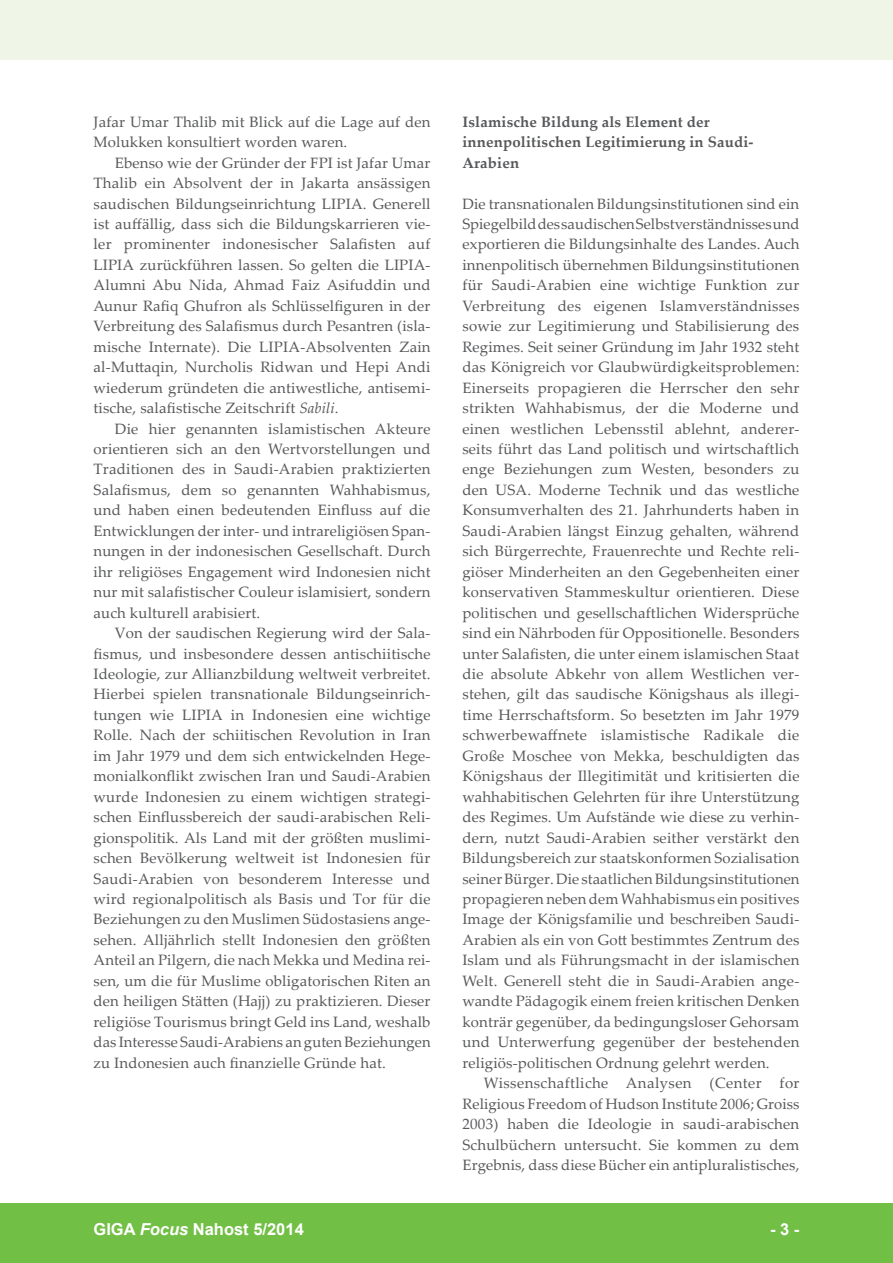
<style>
.page{position:relative;width:893px;height:1263px;background:#fff}
.page>*{position:absolute;margin:0;border:0;box-sizing:border-box;transform-origin:0 0}
.t1{font:700 16.5px "Arial";color:#fff}
.foc__text_fliesstext{font:15px/20.4px "Palatino Linotype";letter-spacing:.01em;color:#57585a;text-align:justify}
.foc__text_1__absatz{font:15px/20.4px "Palatino Linotype";letter-spacing:.01em;color:#57585a;text-align:justify}
.foc__text_ueberschri{font:700 15px/20.4px "Palatino Linotype";letter-spacing:.01em;color:#57585a}
.foc__text_fussnoten{font:15px/20.4px "Palatino Linotype";letter-spacing:.01em;color:#57585a}
.s1{font-style:italic}
</style>
<div class="page">
<div style="left:0;top:1203px;width:893px;height:60px;background:#71bf44"></div>
<div style="left:0;top:0;width:893px;height:60px;background:#eff6e8"></div>
<p class="foc__text_fussnoten" style="left:94px;top:111px;width:338px">Jafar Umar Thalib mit Blick auf die Lage auf den<br>Molukken konsultiert worden waren.</p>
<p class="foc__text_fliesstext" style="left:94px;top:152px;width:339px;text-indent:21px">Ebenso wie der Gründer der FPI ist Jafar Umar Thalib ein Absolvent der in Jakarta ansässigen saudischen Bildungseinrichtung LIPIA. Generell ist auffällig, dass sich die Bildungskarrieren vie&shy;ler prominenter indonesischer Salafisten auf LIPIA zurückführen lassen. So gelten die LIPIA-Alumni Abu Nida, Ahmad Faiz Asifuddin und Aunur Rafiq Ghufron als Schlüsselfiguren in der Verbreitung des Salafismus durch Pesantren (isla&shy;mische Internate). Die LIPIA-Absolventen Zain al-Muttaqin, Nurcholis Ridwan und Hepi Andi wiederum gründeten die antiwestliche, antisemi&shy;tische, salafistische Zeitschrift <span class="s1">Sabili</span>.</p>
<p class="foc__text_fliesstext" style="left:94px;top:418px;width:339px;text-indent:21px">Die hier genannten islamistischen Akteure orientieren sich an den Wertvorstellungen und Traditionen des in Saudi-Arabien praktizierten Salafismus, dem so genannten Wahhabismus, und haben einen bedeutenden Einfluss auf die Entwicklungen der inter- und intrareligiösen Span&shy;nungen in der indonesischen Gesellschaft. Durch ihr religiöses Engagement wird Indonesien nicht nur mit salafistischer Couleur islamisiert, sondern auch kulturell arabisiert.</p>
<p class="foc__text_fliesstext" style="left:94px;top:622px;width:339px;text-indent:21px">Von der saudischen Regierung wird der Sala&shy;fismus, und insbesondere dessen antischiitische Ideologie, zur Allianzbildung weltweit verbreitet.<br>Hierbei spielen transnationale Bildungseinrich&shy;tungen wie LIPIA in Indonesien eine wichtige Rolle. Nach der schiitischen Revolution in Iran im Jahr 1979 und dem sich entwickelnden Hege&shy;monialkonflikt zwischen Iran und Saudi-Arabien wurde Indonesien zu einem wichtigen strategi&shy;schen Einflussbereich der saudi-arabischen Reli&shy;gionspolitik. Als Land mit der größten muslimi&shy;schen Bevölkerung weltweit ist Indonesien für Saudi-Arabien von besonderem Interesse und wird regionalpolitisch als Basis und Tor für die Beziehungen zu den Muslimen Südostasiens ange&shy;sehen. Alljährlich stellt Indonesien den größten Anteil an Pilgern, die nach Mekka und Medina rei&shy;sen, um die für Muslime obligatorischen Riten an den heiligen Stätten (Hajj) zu praktizieren. Dieser religiöse Tourismus bringt Geld ins Land, weshalb das Interesse Saudi-Arabiens an guten Beziehungen zu Indonesien auch finanzielle Gründe hat.</p>
<p class="foc__text_ueberschri" style="left:462px;top:111px;width:293px">Islamische Bildung als Element der innenpolitischen Legitimierung in Saudi-<br>Arabien</p>
<p class="foc__text_1__absatz" style="left:462px;top:193px;width:339px">Die transnationalen Bildungsinstitutionen sind ein Spiegelbild des saudischen Selbstverständnisses und exportieren die Bildungsinhalte des Landes. Auch innenpolitisch übernehmen Bildungsinstitutionen für Saudi-Arabien eine wichtige Funktion zur Verbreitung des eigenen Islamverständnisses sowie zur Legitimierung und Stabilisierung des Regimes. Seit seiner Gründung im Jahr 1932 steht das Königreich vor Glaubwürdigkeitsproblemen:<br>Einerseits propagieren die Herrscher den sehr strikten Wahhabismus, der die Moderne und einen westlichen Lebensstil ablehnt, anderer&shy;seits führt das Land politisch und wirtschaftlich enge Beziehungen zum Westen, besonders zu den USA. Moderne Technik und das westliche Konsumverhalten des 21. Jahrhunderts haben in Saudi-Arabien längst Einzug gehalten, während sich Bürgerrechte, Frauenrechte und Rechte reli&shy;giöser Minderheiten an den Gegebenheiten einer konservativen Stammeskultur orientieren. Diese politischen und gesellschaftlichen Widersprüche sind ein Nährboden für Oppositionelle. Besonders unter Salafisten, die unter einem islamischen Staat die absolute Abkehr von allem Westlichen ver&shy;stehen, gilt das saudische Königshaus als illegi&shy;time Herrschaftsform. So besetzten im Jahr 1979 schwerbewaffnete islamistische Radikale die Große Moschee von Mekka, beschuldigten das Königshaus der Illegitimität und kritisierten die wahhabitischen Gelehrten für ihre Unterstützung des Regimes. Um Aufstände wie diese zu verhin&shy;dern, nutzt Saudi-Arabien seither verstärkt den Bildungsbereich zur staatskonformen Sozialisation seiner Bürger. Die staatlichen Bildungsinstitutionen propagieren neben dem Wahhabismus ein positives Image der Königsfamilie und beschreiben Saudi-Arabien als ein von Gott bestimmtes Zentrum des Islam und als Führungsmacht in der islamischen Welt. Generell steht die in Saudi-Arabien ange&shy;wandte Pädagogik einem freien kritischen Denken konträr gegenüber, da bedingungsloser Gehorsam und Unterwerfung gegenüber der bestehenden religiös-politischen Ordnung gelehrt werden.</p>
<p class="foc__text_fliesstext" style="left:462px;top:1072px;width:339px;text-indent:21px">Wissenschaftliche Analysen (Center for Religious Freedom of Hudson Institute 2006; Groiss 2003) haben die Ideologie in saudi-arabischen Schulbüchern untersucht. Sie kommen zu dem Ergebnis, dass diese Bücher ein antipluralistisches,</p>
<p class="t1" style="left:94px;top:1218px;width:212px">GIGA <span class="s1">Focus</span> Nahost 5/2014</p>
<p class="t1" style="left:770px;top:1218px;width:31px">- 3 -</p>
</div>
